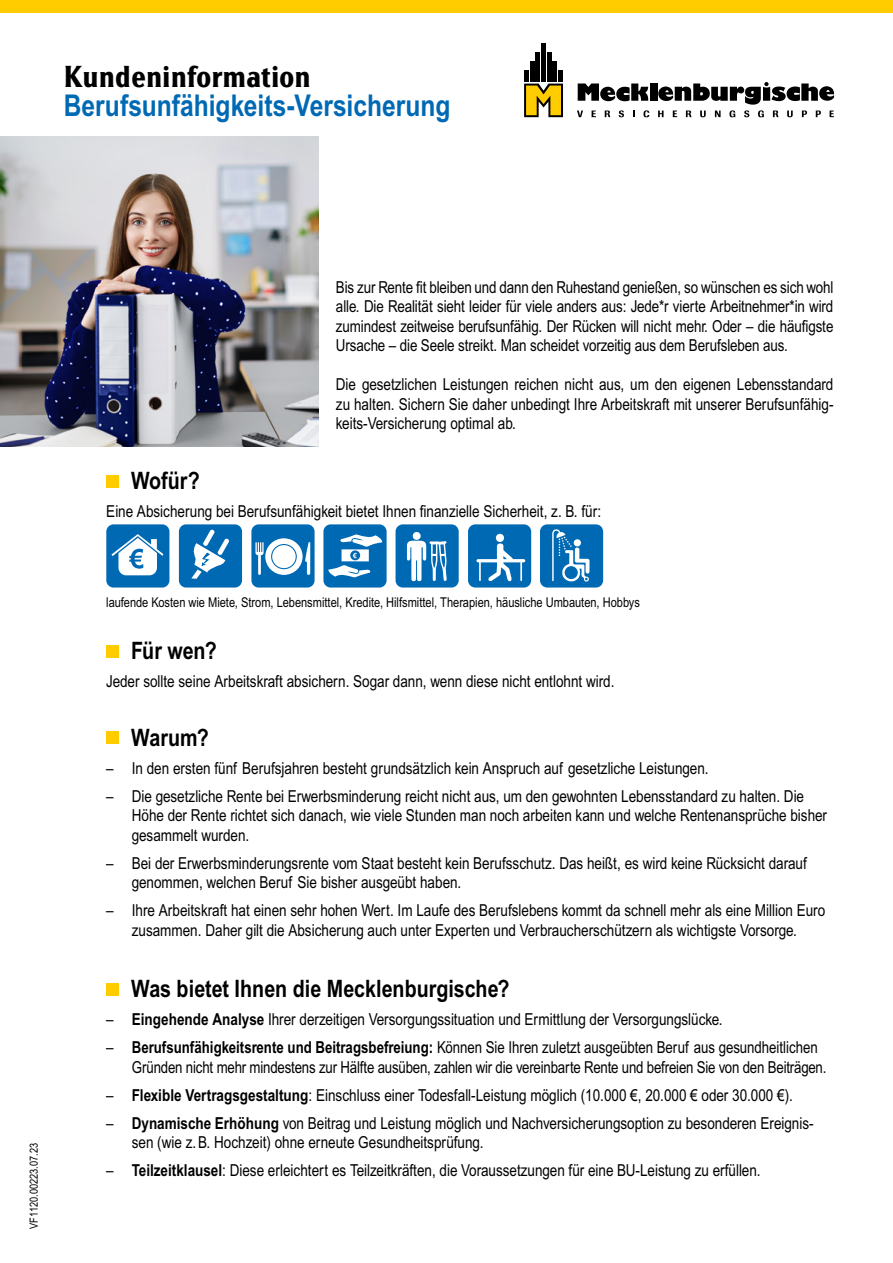
<style>
.page{position:relative;width:893px;height:1263px;background:#fff}
.page>*{position:absolute;margin:0;border:0;box-sizing:border-box;transform-origin:0 0}
.t1{font:31.5px "LP Cervo Lap";color:#000}
.t2{font:700 30px "Arial Narrow MT Pro";color:#0069b4}
.t3{font:700 24px "Arial Narrow MT Pro";color:#000}
.t4{font:16.5px/19.5px "Arial Narrow MT Pro";color:#000}
.t5{font:13.5px "Arial Narrow MT Pro";color:#000}
.t6{font:11.25px "Arial Narrow MT Pro";color:#000}
.s1{font-weight:700}
</style>
<div class="page">
<div style="left:0;top:0;width:893px;height:13px;background:#fc0"></div>
<div style="left:650px;top:83px;width:7px;height:18px;background:#000"></div>
<svg style="left:578px;top:83px;width:71px;height:19px"></svg>
<svg style="left:524px;top:84px;width:39px;height:33px"></svg>
<div style="left:524px;top:70px;width:5px;height:12px;background:#000"></div>
<hr style="left:530px;top:61px;width:4px;height:21px;background:#000">
<div style="left:535px;top:52px;width:5px;height:30px;background:#000"></div>
<div style="left:541px;top:43px;width:5px;height:39px;background:#000"></div>
<div style="left:547px;top:52px;width:5px;height:30px;background:#000"></div>
<hr style="left:553px;top:61px;width:4px;height:21px;background:#000">
<div style="left:558px;top:70px;width:5px;height:12px;background:#000"></div>
<svg style="left:577px;top:110px;width:6px;height:7px"></svg>
<svg style="left:592px;top:111px;width:4px;height:6px"></svg>
<svg style="left:633px;top:111px;width:2px;height:6px"></svg>
<svg style="left:605px;top:111px;width:5px;height:6px"></svg>
<svg style="left:619px;top:110px;width:5px;height:7px"></svg>
<svg style="left:643px;top:110px;width:6px;height:7px"></svg>
<svg style="left:658px;top:82px;width:176px;height:35px"></svg>
<div style="left:106px;top:475px;width:13px;height:13px;background:#fc0"></div>
<div style="left:106px;top:645px;width:13px;height:13px;background:#fc0"></div>
<div style="left:106px;top:731px;width:13px;height:13px;background:#fc0"></div>
<div style="left:106px;top:983px;width:13px;height:12px;background:#fc0"></div>
<img style="left:0;top:136px;width:319px;height:310px">
<div style="left:106px;top:524px;width:63px;height:63px;background:#0069b4;border-radius:7px"></div>
<svg style="left:111px;top:534px;width:52px;height:41px"></svg>
<div style="left:179px;top:524px;width:63px;height:63px;background:#0069b4;border-radius:7px"></div>
<svg style="left:191px;top:529px;width:38px;height:50px"></svg>
<div style="left:251px;top:524px;width:64px;height:63px;background:#0069b4;border-radius:7px"></div>
<svg style="left:255px;top:538px;width:55px;height:37px"></svg>
<div style="left:323px;top:524px;width:64px;height:63px;background:#0069b4;border-radius:7px"></div>
<svg style="left:328px;top:534px;width:54px;height:43px"></svg>
<div style="left:396px;top:524px;width:63px;height:63px;background:#0069b4;border-radius:7px"></div>
<svg style="left:407px;top:531px;width:40px;height:51px"></svg>
<div style="left:468px;top:524px;width:63px;height:63px;background:#0069b4;border-radius:7px"></div>
<svg style="left:488px;top:543px;width:25px;height:38px"></svg>
<div style="left:496px;top:534px;width:8px;height:8px;background:#fff;border-radius:50%"></div>
<hr style="left:478px;top:559px;width:46px;height:3px;background:#fff">
<svg style="left:479px;top:562px;width:2px;height:18px"></svg>
<svg style="left:520px;top:562px;width:2px;height:18px"></svg>
<div style="left:540px;top:524px;width:63px;height:63px;background:#0069b4;border-radius:7px"></div>
<svg style="left:552px;top:529px;width:37px;height:53px"></svg>
<h1 class="t1" style="left:64px;top:54px;width:248px">Kundeninformation</h1>
<h2 class="t2" style="left:64px;top:87px;width:388px">Berufsunfähigkeits-Versicherung</h2>
<p class="t6" style="left:27px;top:1229px;width:87px;rotate:-90deg">VF1120.00223.07.23</p>
<p class="t4" style="left:336px;top:277px;width:499px;text-align:justify">Bis zur Rente fit bleiben und dann den Ruhestand genießen, so wünschen es sich wohl alle. Die Realität sieht leider für viele anders aus: Jede*r vierte Arbeitnehmer*in wird zumindest zeitweise berufsunfähig. Der Rücken will nicht mehr. Oder – die häufigste Ursache – die Seele streikt. Man scheidet vorzeitig aus dem Berufsleben aus.</p>
<p class="t4" style="left:336px;top:374px;width:499px;text-align:justify">Die gesetzlichen Leistungen reichen nicht aus, um den eigenen Lebensstandard zu halten. Sichern Sie daher unbedingt Ihre Arbeitskraft mit unserer Berufsunfähig&shy;keits-Versicherung optimal ab.</p>
<h3 class="t3" style="left:131px;top:466px;width:70px">Wofür?</h3>
<p class="t4" style="left:106px;top:502px;width:496px">Eine Absicherung bei Berufsunfähigkeit bietet Ihnen finanzielle Sicherheit, z. B. für:</p>
<p class="t5" style="left:106px;top:593px;width:535px">laufende Kosten wie Miete, Strom, Lebensmittel, Kredite, Hilfsmittel, Therapien, häusliche Umbauten, Hobbys</p>
<h3 class="t3" style="left:131px;top:636px;width:87px">Für wen?</h3>
<p class="t4" style="left:106px;top:672px;width:510px">Jeder sollte seine Arbeitskraft absichern. Sogar dann, wenn diese nicht entlohnt wird.</p>
<h3 class="t3" style="left:131px;top:723px;width:79px">Warum?</h3>
<p class="t4" style="left:106px;top:758px;width:604px">– In den ersten fünf Berufsjahren besteht grundsätzlich kein Anspruch auf gesetzliche Leistungen.</p>
<p class="t4" style="left:132px;top:786px;width:697px;text-indent:-26px">– Die gesetzliche Rente bei Erwerbsminderung reicht nicht aus, um den gewohnten Lebensstandard zu halten. Die<br>Höhe der Rente richtet sich danach, wie viele Stunden man noch arbeiten kann und welche Rentenansprüche bisher gesammelt wurden.</p>
<p class="t4" style="left:132px;top:853px;width:676px;text-indent:-26px">– Bei der Erwerbsminderungsrente vom Staat besteht kein Berufsschutz. Das heißt, es wird keine Rücksicht darauf genommen, welchen Beruf Sie bisher ausgeübt haben.</p>
<p class="t4" style="left:106px;top:901px;width:720px;text-align:center">– Ihre Arbeitskraft hat einen sehr hohen Wert. Im Laufe des Berufslebens kommt da schnell mehr als eine Million Euro zusammen. Daher gilt die Absicherung auch unter Experten und Verbraucherschützern als wichtigste Vorsorge.</p>
<h3 class="t3" style="left:131px;top:974px;width:380px">Was bietet Ihnen die Mecklenburgische?</h3>
<p class="t4" style="left:106px;top:1009px;width:618px">– <span class="s1">Eingehende Analyse</span> Ihrer derzeitigen Versorgungssituation und Ermittlung der Versorgungslücke.</p>
<p class="t4" style="left:132px;top:1037px;width:696px;text-indent:-26px">– <span class="s1">Berufsunfähigkeitsrente und Beitragsbefreiung:</span> Können Sie Ihren zuletzt ausgeübten Beruf aus gesundheitlichen<br>Gründen nicht mehr mindestens zur Hälfte ausüben, zahlen wir die vereinbarte Rente und befreien Sie von den Beiträgen.</p>
<p class="t4" style="left:106px;top:1085px;width:688px">– <span class="s1">Flexible Vertragsgestaltung</span>: Einschluss einer Todesfall-Leistung möglich (10.000 €, 20.000 € oder 30.000 €).</p>
<p class="t4" style="left:132px;top:1113px;width:683px;text-indent:-26px">– <span class="s1">Dynamische Erhöhung</span> von Beitrag und Leistung möglich und Nachversicherungsoption zu besonderen Ereignis&shy;sen (wie z.B. Hochzeit) ohne erneute Gesundheitsprüfung.</p>
<p class="t4" style="left:106px;top:1160px;width:656px">– <span class="s1">Teilzeitklausel</span>: Diese erleichtert es Teilzeitkräften, die Voraussetzungen für eine BU-Leistung zu erfüllen.</p>
</div>
